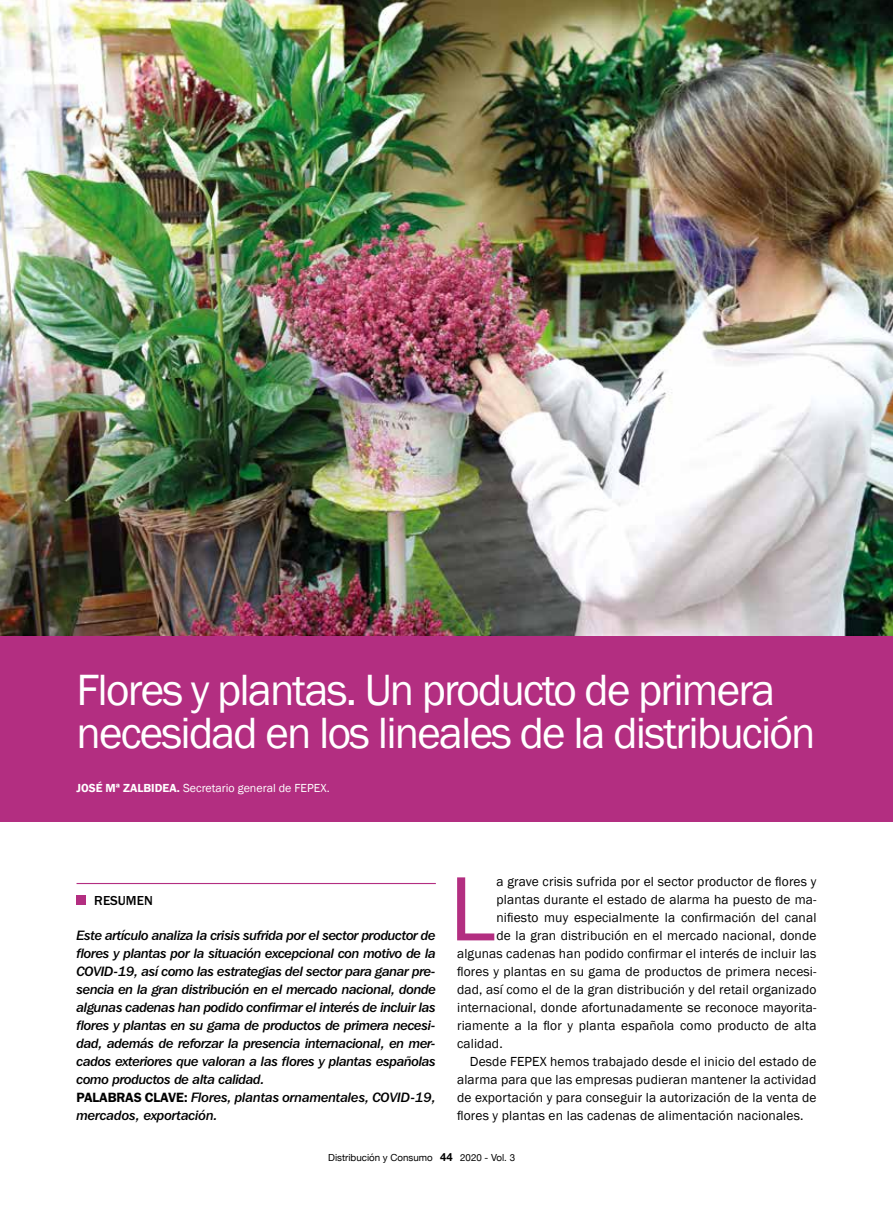
<style>
.page{position:relative;width:893px;height:1212px;background:#fff}
.page>*{position:absolute;margin:0;border:0;box-sizing:border-box;transform-origin:0 0}
.t1{font:94.5px "Franklin Gothic";color:#b32e81}
.t2{font:45px/43.5px "Franklin Gothic";letter-spacing:-.04em;color:#fff}
.t3{font:13.5px "Franklin Gothic";letter-spacing:.01em;color:#000}
.t4{font:13.5px/18px "Franklin Gothic IT Cby BT Med Ital";letter-spacing:-.025em;color:#000}
.t5{font:500 13.5px "Franklin Gothic LT";color:#000}
.t6{font:12px "Franklin Gothic";color:#fff}
.t7{font:9.75px "Helvetica Neue";color:#000}
.s1{font-weight:600}
.s2{font-family:"Helvetica Neue LT Std";font-weight:700;font-size:11.25px}
.s3{font-family:"Franklin Gothic LT";font-weight:600}
</style>
<div class="page">
<img style="left:0;top:0;width:893px;height:636px">
<hr style="left:77px;top:883px;width:359px;height:1px;background:#b32e81">
<div style="left:0;top:636px;width:893px;height:185px;background:#b32e81"></div>
<div style="left:77px;top:895px;width:9px;height:9px;background:#b32e81"></div>
<h2 class="t2" style="left:77px;top:669px;width:741px">Flores y plantas. Un producto de primera necesidad en los lineales de la distribución</h2>
<p class="t6" style="left:77px;top:781px;width:255px"><span class="s1">JOSÉ Mª ZALBIDEA.</span> Secretario general de FEPEX.</p>
<h1 class="t1" style="left:449px;top:850px;width:48px">L</h1>
<p class="t3" style="left:496px;top:873px;width:322px">a grave crisis sufrida por el sector productor de flores y</p>
<p class="t3" style="left:496px;top:891px;width:321px">plantas durante el estado de alarma ha puesto de ma-</p>
<p class="t3" style="left:496px;top:909px;width:321px">nifiesto muy especialmente la confirmación del canal</p>
<p class="t3" style="left:496px;top:927px;width:321px">de la gran distribución en el mercado nacional, donde</p>
<p class="t3" style="left:457px;top:945px;width:361px">algunas cadenas han podido confirmar el interés de incluir las</p>
<p class="t3" style="left:457px;top:963px;width:361px">flores y plantas en su gama de productos de primera necesi-</p>
<p class="t3" style="left:457px;top:981px;width:361px">dad, así como el de la gran distribución y del retail organizado</p>
<p class="t3" style="left:457px;top:999px;width:361px">internacional, donde afortunadamente se reconoce mayorita-</p>
<p class="t3" style="left:457px;top:1017px;width:361px">riamente a la flor y planta española como producto de alta</p>
<p class="t3" style="left:457px;top:1035px;width:47px">calidad.</p>
<p class="t3" style="left:470px;top:1053px;width:348px">Desde FEPEX hemos trabajado desde el inicio del estado de</p>
<p class="t3" style="left:457px;top:1071px;width:361px">alarma para que las empresas pudieran mantener la actividad</p>
<p class="t3" style="left:457px;top:1089px;width:361px">de exportación y para conseguir la autorización de la venta de</p>
<p class="t3" style="left:457px;top:1107px;width:348px">flores y plantas en las cadenas de alimentación nacionales.</p>
<p class="t7" style="left:328px;top:1150px;width:188px">Distribución y Consumo <span class="s2">44</span> 2020 - Vol. 3</p>
<p class="t5" style="left:94px;top:892px;width:60px">RESUMEN</p>
<p class="t4" style="left:77px;top:926px;width:361px">Este artículo analiza la crisis sufrida por el sector productor de flores y plantas por la situación excepcional con motivo de la COVID-19, así como las estrategias del sector para ganar pre&shy;sencia en la gran distribución en el mercado nacional, donde algunas cadenas han podido confirmar el interés de incluir las flores y plantas en su gama de productos de primera necesi&shy;dad, además de reforzar la presencia internacional, en mer&shy;cados exteriores que valoran a las flores y plantas españolas como productos de alta calidad.<br><span class="s3">PALABRAS CLAVE:</span> Flores, plantas ornamentales, COVID-19, mercados, exportación.</p>
</div>
